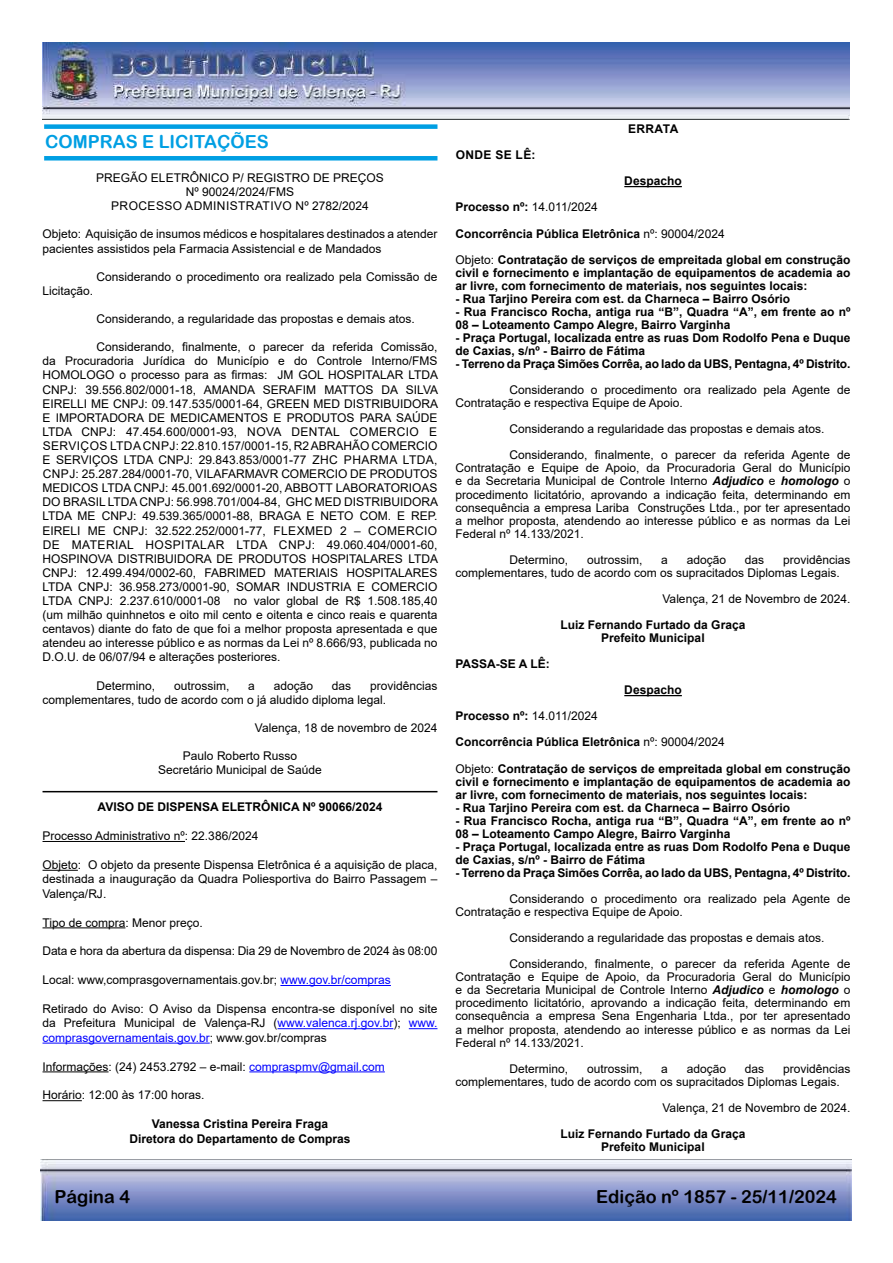
<style>
.page{position:relative;width:893px;height:1263px;background:#fff}
.page>*{position:absolute;margin:0;border:0;box-sizing:border-box;transform-origin:0 0}
.t1{font:18px "Arial Rounded MT Bold";color:#000}
.t2{font:18px "Arial Rounded MT Bold";color:#009fe3}
.t3{font:12px/14.1px "Arial";color:#000}
.t4{font:700 12px/13px "Arial";color:#000}
.s1{color:#00f}
.s2{font-weight:400}
.s3{font-weight:700;font-style:italic}
</style>
<div class="page">
<img style="left:43px;top:43px;width:807px;height:76px">
<img style="left:40px;top:1160px;width:811px;height:60px">
<div style="left:44px;top:156px;width:393px;height:5px;background:#009fe3"></div>
<div style="left:44px;top:124px;width:393px;height:5px;background:#009fe3"></div>
<hr style="left:624px;top:186px;width:58px;height:1px;background:#000">
<hr style="left:624px;top:695px;width:58px;height:1px;background:#000">
<hr style="left:43px;top:841px;width:142px;height:1px;background:#000">
<hr style="left:43px;top:870px;width:35px;height:1px;background:#000">
<hr style="left:43px;top:927px;width:82px;height:1px;background:#000">
<hr style="left:280px;top:985px;width:111px;height:1px;background:#00f">
<hr style="left:278px;top:1028px;width:115px;height:1px;background:#00f">
<svg style="left:409px;top:1028px;width:28px;height:1px"></svg>
<hr style="left:43px;top:1043px;width:167px;height:1px;background:#00f">
<hr style="left:43px;top:1071px;width:66px;height:1px;background:#000">
<hr style="left:249px;top:1071px;width:136px;height:1px;background:#00f">
<hr style="left:43px;top:1100px;width:39px;height:1px;background:#000">
<hr style="left:43px;top:791px;width:394px;height:1px;background:#000">
<h1 class="t2" style="left:45px;top:131px;width:225px">COMPRAS E LICITAÇÕES</h1>
<p class="t3" style="left:96px;top:171px;width:289px;text-align:center">PREGÃO ELETRÔNICO P/ REGISTRO DE PREÇOS<br>Nº 90024/2024/FMS<br>PROCESSO ADMINISTRATIVO Nº 2782/2024</p>
<p class="t3" style="left:43px;top:227px;width:396px">Objeto: Aquisição de insumos médicos e hospitalares destinados a atender pacientes assistidos pela Farmacia Assistencial e de Mandados</p>
<p class="t3" style="left:97px;top:269px;width:342px">Considerando o procedimento ora realizado pela Comissão de</p>
<p class="t3" style="left:43px;top:283px;width:52px">Licitação.</p>
<p class="t3" style="left:97px;top:312px;width:320px">Considerando, a regularidade das propostas e demais atos.</p>
<p class="t3" style="left:43px;top:340px;width:397px;text-align:justify;text-indent:54px">Considerando, finalmente, o parecer da referida Comissão, da Procuradoria Jurídica do Município e do Controle Interno/FMS HOMOLOGO o processo para as firmas: JM GOL HOSPITALAR LTDA CNPJ: 39.556.802/0001-18, AMANDA SERAFIM MATTOS DA SILVA EIRELLI ME CNPJ: 09.147.535/0001-64, GREEN MED DISTRIBUIDORA E IMPORTADORA DE MEDICAMENTOS E PRODUTOS PARA SAÚDE LTDA CNPJ: 47.454.600/0001-93, NOVA DENTAL COMERCIO E SERVIÇOS LTDA CNPJ: 22.810.157/0001-15, R2 ABRAHÃO COMERCIO E SERVIÇOS LTDA CNPJ: 29.843.853/0001-77 ZHC PHARMA LTDA, CNPJ: 25.287.284/0001-70, VILAFARMAVR COMERCIO DE PRODUTOS MEDICOS LTDA CNPJ: 45.001.692/0001-20, ABBOTT LABORATORIOAS DO BRASIL LTDA CNPJ: 56.998.701/004-84, GHC MED DISTRIBUIDORA LTDA ME CNPJ: 49.539.365/0001-88, BRAGA E NETO COM. E REP.<br>EIRELI ME CNPJ: 32.522.252/0001-77, FLEXMED 2 – COMERCIO DE MATERIAL HOSPITALAR LTDA CNPJ: 49.060.404/0001-60, HOSPINOVA DISTRIBUIDORA DE PRODUTOS HOSPITALARES LTDA CNPJ: 12.499.494/0002-60, FABRIMED MATERIAIS HOSPITALARES LTDA CNPJ: 36.958.273/0001-90, SOMAR INDUSTRIA E COMERCIO LTDA CNPJ: 2.237.610/0001-08 no valor global de R$ 1.508.185,40 (um milhão quinhnetos e oito mil cento e oitenta e cinco reais e quarenta centavos) diante do fato de que foi a melhor proposta apresentada e que atendeu ao interesse público e as normas da Lei nº 8.666/93, publicada no D.O.U. de 06/07/94 e alterações posteriores.</p>
<p class="t3" style="left:97px;top:678px;width:60px">Determino,</p>
<p class="t3" style="left:174px;top:678px;width:57px">outrossim,</p>
<p class="t3" style="left:248px;top:678px;width:8px">a</p>
<p class="t3" style="left:274px;top:678px;width:41px">adoção</p>
<p class="t3" style="left:332px;top:678px;width:21px">das</p>
<p class="t3" style="left:43px;top:678px;width:396px;text-indent:328px">providências complementares, tudo de acordo com o já aludido diploma legal.</p>
<p class="t3" style="left:255px;top:721px;width:184px">Valença, 18 de novembro de 2024</p>
<p class="t3" style="left:158px;top:749px;width:165px;text-align:center">Paulo Roberto Russo<br>Secretário Municipal de Saúde</p>
<p class="t4" style="left:98px;top:801px;width:286px">AVISO DE DISPENSA ELETRÔNICA Nº 90066/2024</p>
<p class="t3" style="left:43px;top:829px;width:217px">Processo Administrativo nº: 22.386/2024</p>
<p class="t3" style="left:43px;top:857px;width:396px;text-align:justify">Objeto: O objeto da presente Dispensa Eletrônica é a aquisição de placa, destinada a inauguração da Quadra Poliesportiva do Bairro Passagem – Valença/RJ.</p>
<p class="t3" style="left:43px;top:915px;width:162px">Tipo de compra: Menor preço.</p>
<p class="t3" style="left:43px;top:944px;width:396px">Data e hora da abertura da dispensa: Dia 29 de Novembro de 2024 às 08:00</p>
<p class="t3" style="left:43px;top:973px;width:350px">Local: www,comprasgovernamentais.gov.br; <span class="s1">www.gov.br/compras</span></p>
<p class="t3" style="left:43px;top:1001px;width:396px;text-align:justify">Retirado do Aviso: O Aviso da Dispensa encontra-se disponível no site da Prefeitura Municipal de Valença-RJ (<span class="s1">www.valenca.rj.gov.br</span>); <span class="s1">www. comprasgovernamentais.gov.br</span>; www.gov.br/compras</p>
<p class="t3" style="left:43px;top:1059px;width:344px">Informações: (24) 2453.2792 – e-mail: <span class="s1">compraspmv@gmail.com</span></p>
<p class="t3" style="left:43px;top:1088px;width:164px">Horário: 12:00 às 17:00 horas.</p>
<p class="t4" style="left:130px;top:1117px;width:222px;line-height:14.4px;text-align:center">Vanessa Cristina Pereira Fraga<br>Diretora do Departamento de Compras</p>
<p class="t4" style="left:456px;top:149px;width:81px">ONDE SE LÊ:</p>
<p class="t4" style="left:628px;top:123px;width:52px">ERRATA</p>
<p class="t4" style="left:624px;top:175px;width:59px">Despacho</p>
<p class="t4" style="left:455px;top:194px;width:396px;line-height:26.1px">Processo nº: <span class="s2">14.011/2024<br></span>Concorrência Pública Eletrônica <span class="s2">nº: 90004/2024<br>Objeto:</span> Contratação de serviços de empreitada global em construção</p>
<p class="t4" style="left:455px;top:266px;width:396px">civil e fornecimento e implantação de equipamentos de academia ao ar livre, com fornecimento de materiais, nos seguintes locais:</p>
<p class="t4" style="left:455px;top:292px;width:336px">- Rua Tarjino Pereira com est. da Charneca – Bairro Osório</p>
<p class="t4" style="left:455px;top:305px;width:396px">- Rua Francisco Rocha, antiga rua “B”, Quadra “A”, em frente ao nº<br>08 – Loteamento Campo Alegre, Bairro Varginha</p>
<p class="t4" style="left:455px;top:331px;width:396px">- Praça Portugal, localizada entre as ruas Dom Rodolfo Pena e Duque de Caxias, s/nº - Bairro de Fátima</p>
<p class="t4" style="left:455px;top:357px;width:396px">- Terreno da Praça Simões Corrêa, ao lado da UBS, Pentagna, 4º Distrito.</p>
<p class="t3" style="left:455px;top:383px;width:396px;line-height:13px;text-indent:54px">Considerando o procedimento ora realizado pela Agente de<br>Contratação e respectiva Equipe de Apoio.</p>
<p class="t3" style="left:509px;top:416px;width:342px;line-height:26.1px">Considerando a regularidade das propostas e demais atos.<br>Considerando, finalmente, o parecer da referida Agente de</p>
<p class="t3" style="left:455px;top:462px;width:396px;line-height:13px;text-align:justify">Contratação e Equipe de Apoio, da Procuradoria Geral do Município e da Secretaria Municipal de Controle Interno <span class="s3">Adjudico</span> e <span class="s3">homologo</span> o procedimento licitatório, aprovando a indicação feita, determinando em consequência a empresa Lariba Construções Ltda., por ter apresentado a melhor proposta, atendendo ao interesse público e as normas da Lei Federal nº 14.133/2021.</p>
<p class="t3" style="left:509px;top:552px;width:60px">Determino,</p>
<p class="t3" style="left:587px;top:552px;width:57px">outrossim,</p>
<p class="t3" style="left:661px;top:552px;width:8px">a</p>
<p class="t3" style="left:687px;top:552px;width:41px">adoção</p>
<p class="t3" style="left:745px;top:552px;width:21px">das</p>
<p class="t3" style="left:455px;top:553px;width:396px;line-height:13px;text-indent:328px">providências complementares, tudo de acordo com os supracitados Diplomas Legais.</p>
<p class="t3" style="left:662px;top:591px;width:189px">Valença, 21 de Novembro de 2024.</p>
<p class="t4" style="left:561px;top:618px;width:186px;text-align:center">Luiz Fernando Furtado da Graça<br>Prefeito Municipal</p>
<p class="t4" style="left:455px;top:657px;width:96px">PASSA-SE A LÊ:</p>
<p class="t4" style="left:624px;top:684px;width:59px">Despacho</p>
<p class="t4" style="left:455px;top:703px;width:396px;line-height:26.1px">Processo nº: <span class="s2">14.011/2024<br></span>Concorrência Pública Eletrônica <span class="s2">nº: 90004/2024<br>Objeto:</span> Contratação de serviços de empreitada global em construção</p>
<p class="t4" style="left:455px;top:775px;width:396px">civil e fornecimento e implantação de equipamentos de academia ao ar livre, com fornecimento de materiais, nos seguintes locais:</p>
<p class="t4" style="left:455px;top:801px;width:336px">- Rua Tarjino Pereira com est. da Charneca – Bairro Osório</p>
<p class="t4" style="left:455px;top:814px;width:396px">- Rua Francisco Rocha, antiga rua “B”, Quadra “A”, em frente ao nº<br>08 – Loteamento Campo Alegre, Bairro Varginha</p>
<p class="t4" style="left:455px;top:840px;width:396px">- Praça Portugal, localizada entre as ruas Dom Rodolfo Pena e Duque de Caxias, s/nº - Bairro de Fátima</p>
<p class="t4" style="left:455px;top:866px;width:396px">- Terreno da Praça Simões Corrêa, ao lado da UBS, Pentagna, 4º Distrito.</p>
<p class="t3" style="left:455px;top:892px;width:396px;line-height:13px;text-indent:54px">Considerando o procedimento ora realizado pela Agente de<br>Contratação e respectiva Equipe de Apoio.</p>
<p class="t3" style="left:509px;top:925px;width:342px;line-height:26.1px">Considerando a regularidade das propostas e demais atos.<br>Considerando, finalmente, o parecer da referida Agente de</p>
<p class="t3" style="left:455px;top:970px;width:396px;line-height:13px;text-align:justify">Contratação e Equipe de Apoio, da Procuradoria Geral do Município e da Secretaria Municipal de Controle Interno <span class="s3">Adjudico</span> e <span class="s3">homologo</span> o procedimento licitatório, aprovando a indicação feita, determinando em consequência a empresa Sena Engenharia Ltda., por ter apresentado a melhor proposta, atendendo ao interesse público e as normas da Lei Federal nº 14.133/2021.</p>
<p class="t3" style="left:509px;top:1061px;width:60px">Determino,</p>
<p class="t3" style="left:587px;top:1061px;width:57px">outrossim,</p>
<p class="t3" style="left:661px;top:1061px;width:8px">a</p>
<p class="t3" style="left:687px;top:1061px;width:41px">adoção</p>
<p class="t3" style="left:745px;top:1061px;width:21px">das</p>
<p class="t3" style="left:455px;top:1062px;width:396px;line-height:13px;text-indent:328px">providências complementares, tudo de acordo com os supracitados Diplomas Legais.</p>
<p class="t3" style="left:662px;top:1100px;width:189px">Valença, 21 de Novembro de 2024.</p>
<p class="t4" style="left:561px;top:1127px;width:186px;text-align:center">Luiz Fernando Furtado da Graça<br>Prefeito Municipal</p>
<h1 class="t1" style="left:54px;top:1186px;width:77px">Página 4</h1>
<h1 class="t1" style="left:596px;top:1186px;width:242px">Edição nº 1857 - 25/11/2024</h1>
</div>
